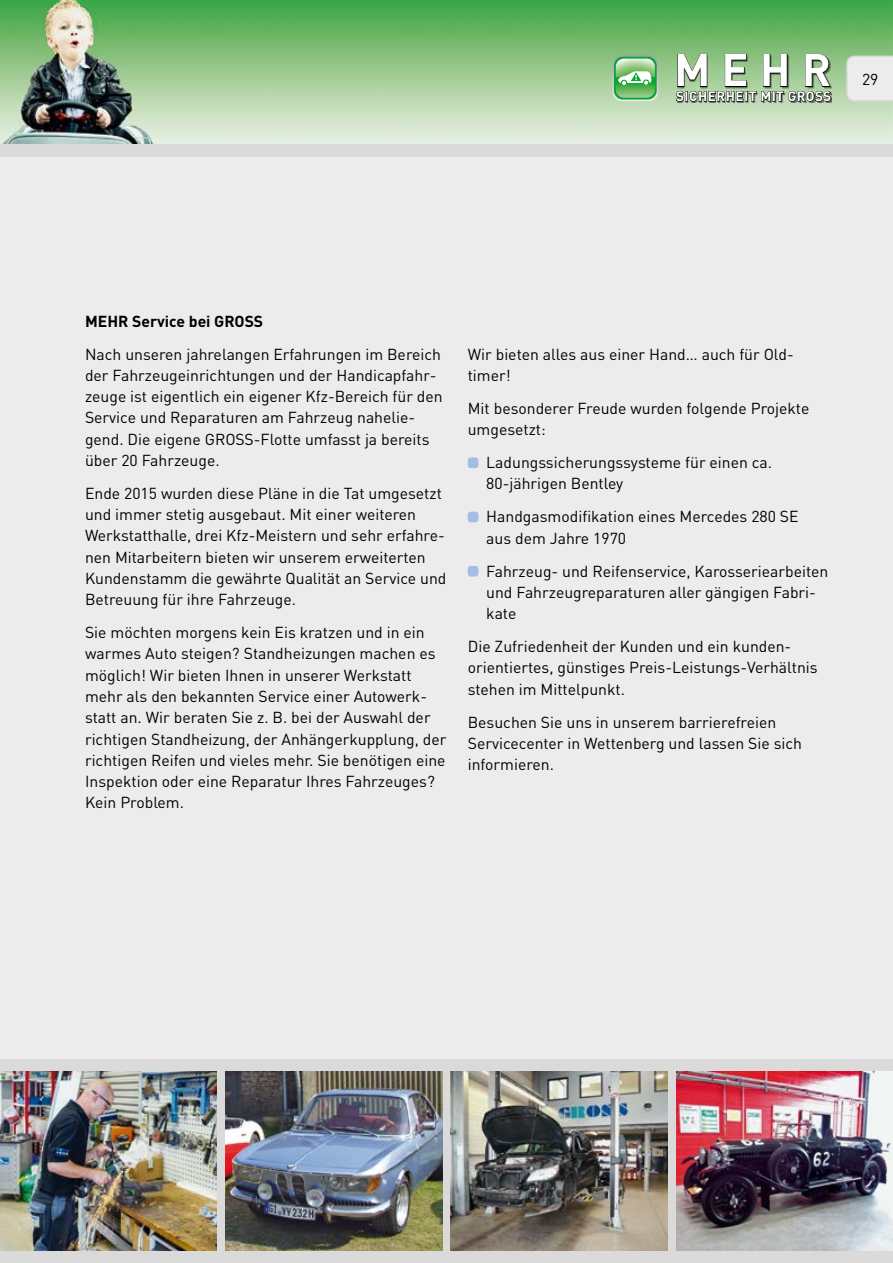
<style>
.page{position:relative;width:893px;height:1263px;background:#fff}
.page>*{position:absolute;margin:0;border:0;box-sizing:border-box;transform-origin:0 0}
.t1{font:700 45px "DIN Pro";color:#fff}
.t2{font:15.75px/21.3px "DIN Pro";color:#000}
.t3{font:700 15.75px "DIN Pro";color:#000}
.t4{font:700 13.5px "DIN Pro";letter-spacing:.035em;color:#fff}
</style>
<div class="page">
<div style="left:0;top:1059px;width:893px;height:204px;background:#dadada"></div>
<img style="left:0;top:0;width:893px;height:145px">
<div style="left:0;top:157px;width:893px;height:902px;background:#ececed"></div>
<img style="left:677px;top:55px;width:155px;height:48px">
<svg style="left:676px;top:54px;width:155px;height:48px;background:#698662"></svg>
<svg style="left:612px;top:55px;width:46px;height:46px;background:#87c68a"></svg>
<div style="left:0;top:145px;width:893px;height:12px;background:#dadada"></div>
<img style="left:676px;top:1071px;width:217px;height:179px">
<img style="left:451px;top:1071px;width:217px;height:179px">
<img style="left:225px;top:1071px;width:217px;height:179px">
<img style="left:0;top:1071px;width:217px;height:179px">
<div style="left:468px;top:457px;width:10px;height:11px;background:#a4bde3;border-radius:3px"></div>
<div style="left:468px;top:512px;width:10px;height:10px;background:#a4bde3;border-radius:3px"></div>
<div style="left:468px;top:566px;width:10px;height:10px;background:#a4bde3;border-radius:3px"></div>
<svg style="left:846px;top:56px;width:47px;height:46px;background:#e8e9e9"></svg>
<h1 class="t1" style="left:674px;top:40px;width:159px">MEHR</h1>
<p class="t4" style="left:676px;top:87px;width:157px">SICHERHEIT MIT GROSS</p>
<p class="t2" style="left:862px;top:68px;width:18px">29</p>
<p class="t3" style="left:85px;top:310px;width:180px">MEHR Service bei GROSS</p>
<p class="t2" style="left:85px;top:343px;width:359px">Nach unseren jahrelangen Erfahrungen im Bereich der Fahrzeugeinrichtungen und der Handicapfahr&shy;zeuge ist eigentlich ein eigener Kfz-Bereich für den Service und Reparaturen am Fahrzeug nahelie&shy;gend. Die eigene GROSS-Flotte umfasst ja bereits über 20 Fahrzeuge.</p>
<p class="t2" style="left:85px;top:482px;width:363px">Ende 2015 wurden diese Pläne in die Tat umgesetzt und immer stetig ausgebaut. Mit einer weiteren Werkstatthalle, drei Kfz-Meistern und sehr erfahre&shy;nen Mitarbeitern bieten wir unserem erweiterten Kundenstamm die gewährte Qualität an Service und Betreuung für ihre Fahrzeuge.</p>
<p class="t2" style="left:85px;top:621px;width:363px">Sie möchten morgens kein Eis kratzen und in ein warmes Auto steigen? Standheizungen machen es möglich! Wir bieten Ihnen in unserer Werkstatt mehr als den bekannten Service einer Autowerk&shy;statt an. Wir beraten Sie z. B. bei der Auswahl der richtigen Standheizung, der Anhängerkupplung, der richtigen Reifen und vieles mehr. Sie benötigen eine Inspektion oder eine Reparatur Ihres Fahrzeuges?<br>Kein Problem.</p>
<p class="t2" style="left:468px;top:343px;width:328px">Wir bieten alles aus einer Hand… auch für Old&shy;timer!</p>
<p class="t2" style="left:468px;top:397px;width:343px">Mit besonderer Freude wurden folgende Projekte umgesetzt:</p>
<p class="t2" style="left:486px;top:451px;width:287px">Ladungssicherungssysteme für einen ca.<br>80-jährigen Bentley</p>
<p class="t2" style="left:486px;top:505px;width:314px">Handgasmodifikation eines Mercedes 280 SE aus dem Jahre 1970</p>
<p class="t2" style="left:486px;top:560px;width:344px">Fahrzeug- und Reifenservice, Karosseriearbeiten und Fahrzeugreparaturen aller gängigen Fabri&shy;kate</p>
<p class="t2" style="left:468px;top:635px;width:351px">Die Zufriedenheit der Kunden und ein kunden&shy;orientiertes, günstiges Preis-Leistungs-Verhältnis stehen im Mittelpunkt.</p>
<p class="t2" style="left:468px;top:710px;width:336px">Besuchen Sie uns in unserem barrierefreien<br>Service center in Wettenberg und lassen Sie sich informieren.</p>
</div>
